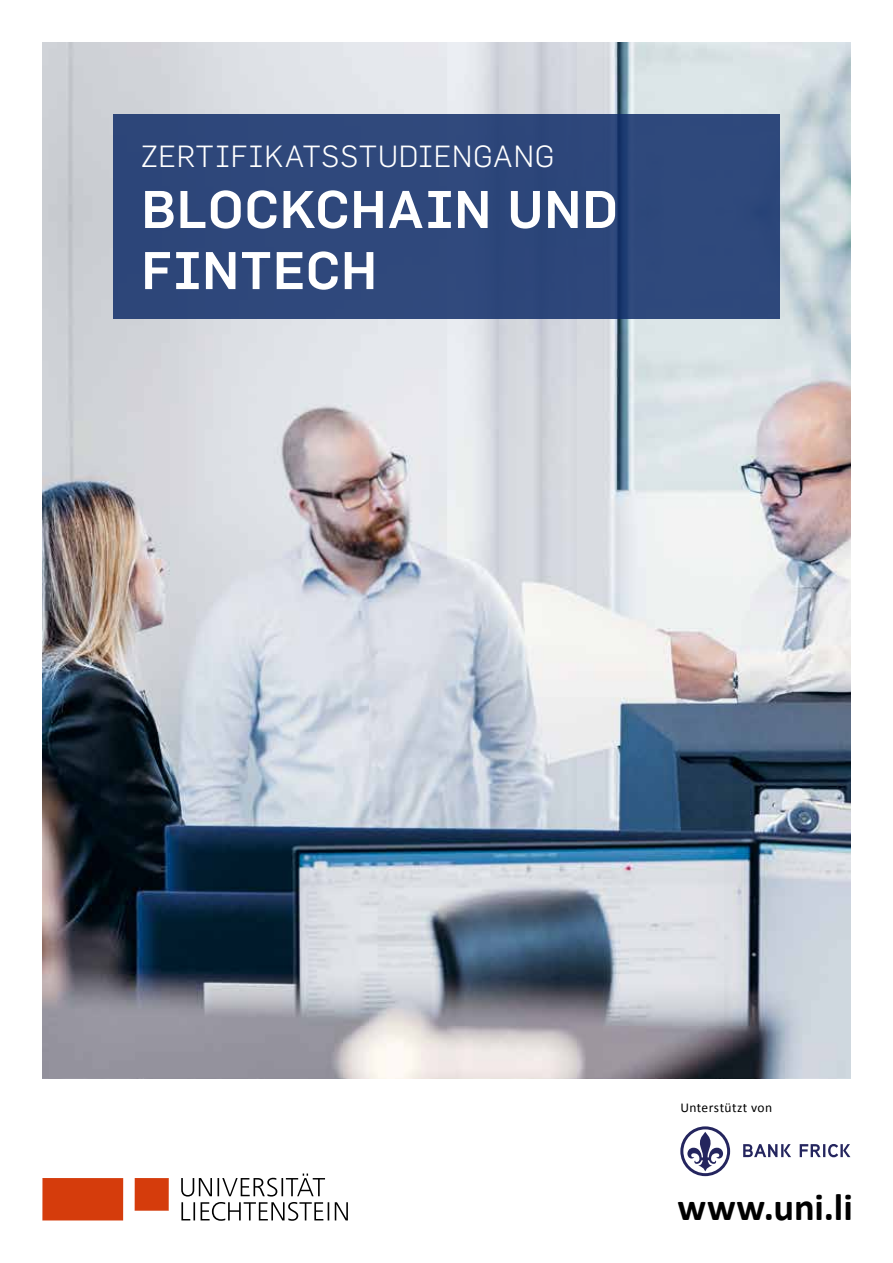
<style>
.page{position:relative;width:893px;height:1263px;background:#fff}
.page>*{position:absolute;margin:0;border:0;box-sizing:border-box;transform-origin:0 0}
.t1{font:500 51.9px/61.1px "Flama";letter-spacing:.02em;color:#fff}
.t2{font:700 38.55px "Calibri";letter-spacing:-.005em;color:#000}
.t3{font:300 30px "Flama";letter-spacing:.025em;color:#fff}
.t4{font:13.5px "Calibri";letter-spacing:.03em;color:#000}
</style>
<div class="page">
<img style="left:43px;top:43px;width:807px;height:1035px">
<div style="left:42px;top:1178px;width:81px;height:42px;background:#d53c0c"></div>
<svg style="left:135px;top:1178px;width:34px;height:33px"></svg>
<svg style="left:181px;top:1173px;width:167px;height:48px"></svg>
<div style="left:113px;top:115px;width:666px;height:204px;background:#2e487b"></div>
<svg style="left:743px;top:1144px;width:107px;height:13px"></svg>
<svg style="left:680px;top:1126px;width:50px;height:50px"></svg>
<p class="t3" style="left:141px;top:136px;width:414px">ZERTIFIKATSSTUDIENGANG</p>
<h1 class="t1" style="left:141px;top:175px;width:478px">BLOCKCHAIN UND<br>FINTECH</h1>
<p class="t4" style="left:680px;top:1099px;width:93px">Unterstützt von</p>
<p class="t2" style="left:678px;top:1183px;width:177px">www.uni.li</p>
</div>
